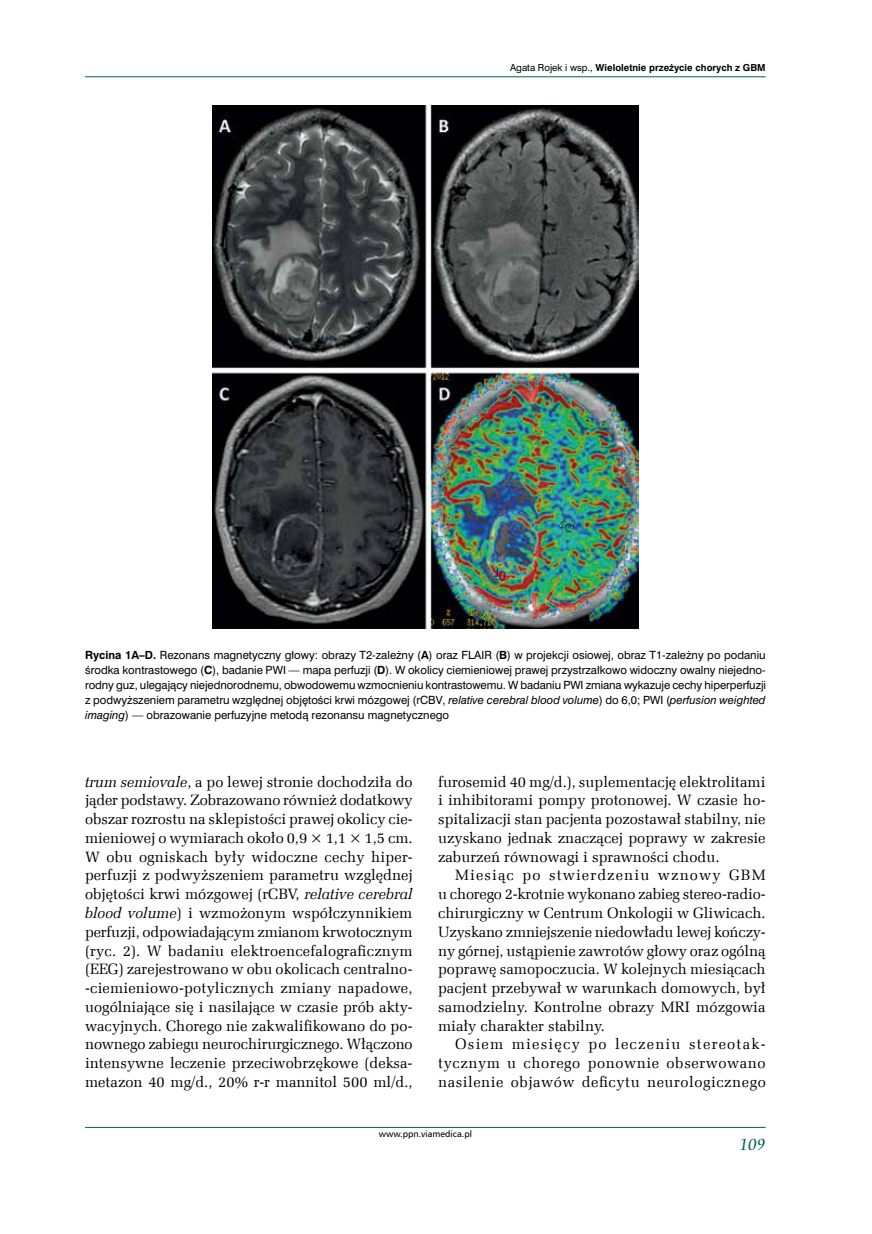
<style>
.page{position:relative;width:872px;height:1234px;background:#fff}
.page>*{position:absolute;margin:0;border:0;box-sizing:border-box;transform-origin:0 0}
.t1{font:italic 16.5px "Carmina Md PL";color:#006351;scale:.9 1}
.t2{font:15px/18.8px "Zapf Ellipt EU";color:#000;text-align:justify}
.t3{font:10.5px/15px "Swis 721 PL";color:#000;text-align:justify}
.t4{font:700 9px "Swis 721 PL";color:#000}
.t5{font:9px "Humnst 777 EU";color:#000}
.s1{font-weight:400}
.s2{font-weight:700}
.s3{font-style:italic}
</style>
<div class="page">
<hr style="left:85px;top:76px;width:680px;height:1px;background:#006351">
<hr style="left:85px;top:1126px;width:680px;height:1px;background:#006351">
<img style="left:213px;top:106px;width:425px;height:522px">
<p class="t4" style="left:510px;top:62px;width:257px"><span class="s1">Agata Rojek i wsp.,</span> Wieloletnie przeżycie chorych z GBM</p>
<p class="t3" style="left:85px;top:647px;width:682px"><span class="s2">Rycina 1A–D.</span> Rezonans magnetyczny głowy: obrazy T2-zależny (<span class="s2">A</span>) oraz FLAIR (<span class="s2">B</span>) w projekcji osiowej, obraz T1-zależny po podaniu środka kontrastowego (<span class="s2">C</span>), badanie PWI — mapa perfuzji (<span class="s2">D</span>). W okolicy ciemieniowej prawej przystrzałkowo widoczny owalny niejedno&shy;rodny guz, ulegający niejednorodnemu, obwodowemu wzmocnieniu kontrastowemu. W badaniu PWI zmiana wykazuje cechy hiperperfuzji z podwyższeniem parametru względnej objętości krwi mózgowej (rCBV, <span class="s3">relative cerebral blood volume</span>) do 6,0; PWI (<span class="s3">perfusion weighted imaging</span>) — obrazowanie perfuzyjne metodą rezonansu magnetycznego</p>
<p class="t2" style="left:85px;top:772px;width:329px"><span class="s3">trum semiovale</span>, a po lewej stronie dochodziła do jąder podstawy. Zobrazowano również dodatkowy obszar rozrostu na sklepistości prawej okolicy cie&shy;mieniowej o wymiarach około 0,9 × 1,1 × 1,5 cm.<br>W obu ogniskach były widoczne cechy hiper&shy;perfuzji z podwyższeniem parametru względnej objętości krwi mózgowej (rCBV, <span class="s3">relative cerebral blood volume</span>) i wzmożonym współczynnikiem perfuzji, odpowiadającym zmianom krwotocznym (ryc. 2). W badaniu elektroencefalograficznym (EEG) zarejestrowano w obu okolicach centralno--ciemieniowo-potylicznych zmiany napadowe, uogólniające się i nasilające w czasie prób akty&shy;wacyjnych. Chorego nie zakwalifikowano do po&shy;nownego zabiegu neurochirurgicznego. Włączono intensywne leczenie przeciwobrzękowe (deksa&shy;metazon 40 mg/d., 20% r-r mannitol 500 ml/d.,</p>
<p class="t2" style="left:438px;top:772px;width:329px">furosemid 40 mg/d.), suplementację elektrolitami i inhibitorami pompy protonowej. W czasie ho&shy;spitalizacji stan pacjenta pozostawał stabilny, nie uzyskano jednak znaczącej poprawy w zakresie zaburzeń równowagi i sprawności chodu.</p>
<p class="t2" style="left:438px;top:866px;width:329px;text-indent:17px">Miesiąc po stwierdzeniu wznowy GBM u chorego 2-krotnie wykonano zabieg stereo-radio&shy;chirurgiczny w Centrum Onkologii w Gliwicach.<br>Uzyskano zmniejszenie niedowładu lewej kończy&shy;ny górnej, ustąpienie zawrotów głowy oraz ogólną poprawę samopoczucia. W kolejnych miesiącach pacjent przebywał w warunkach domowych, był samodzielny. Kontrolne obrazy MRI mózgowia miały charakter stabilny.</p>
<p class="t2" style="left:438px;top:1034px;width:329px;text-indent:17px">Osiem miesięcy po leczeniu stereotak&shy;tycznym u chorego ponownie obserwowano nasilenie objawów deficytu neurologicznego</p>
<p class="t5" style="left:379px;top:1127px;width:95px">www.ppn.viamedica.pl</p>
<p class="t1" style="left:739px;top:1134px;width:31px">109</p>
</div>
